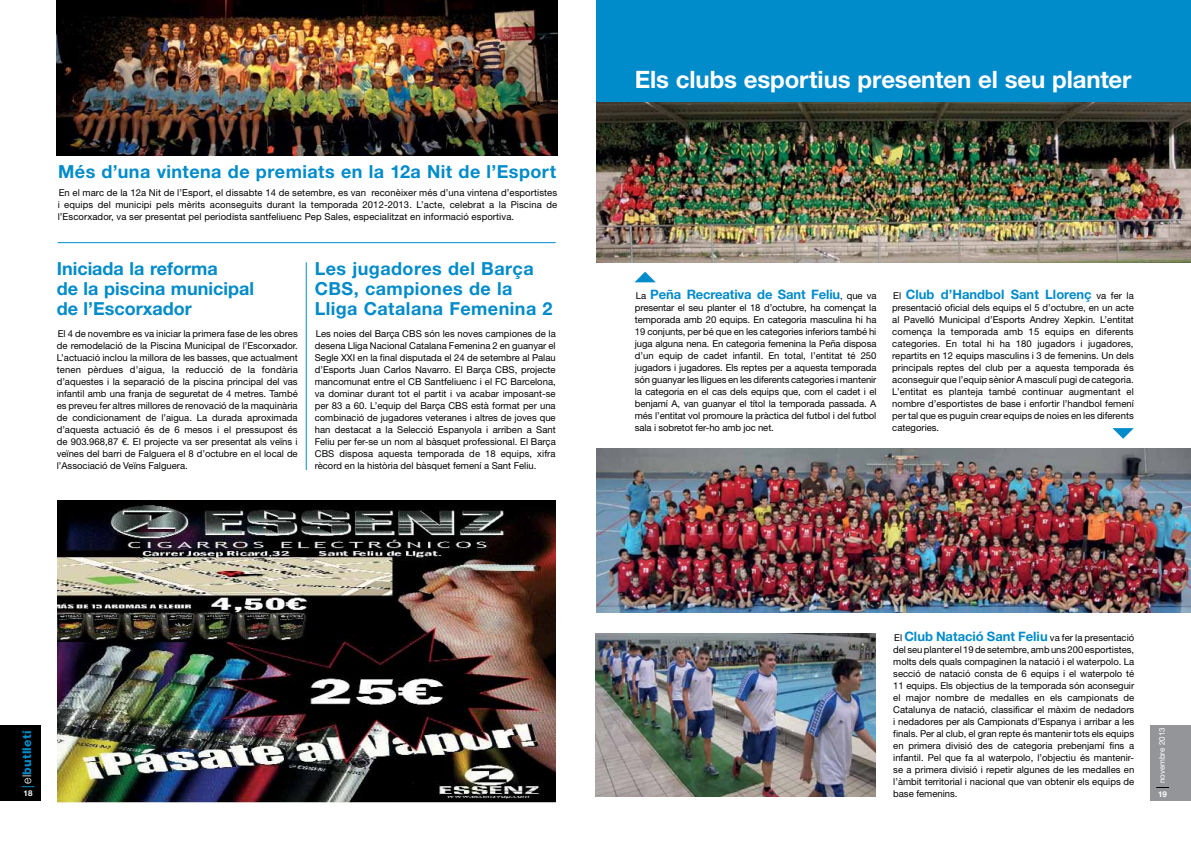
<style>
.page{position:relative;width:1191px;height:842px;background:#fff}
.page>*{position:absolute;margin:0;border:0;box-sizing:border-box;transform-origin:0 0}
.t1{font:700 24px "Helvetica Neue LT Std";letter-spacing:-.005em;color:#fff}
.t2{font:700 18px/20px "Helvetica Neue LT Std";letter-spacing:.025em;color:#008bca}
.t3{font:700 18px/20px "Helvetica Neue LT Std";color:#008bca}
.t4{font:700 13px "Helvetica Neue LT Std";letter-spacing:-.01em;color:#008bca}
.t5{font:800 12px "Helvetica Neue LT Std";letter-spacing:.02em;color:#008bca}
.t6{font:9.5px/12px "Helvetica Neue LT Std";color:#000;text-align:justify}
.t7{font:8px "Helvetica Neue LT Std";color:#fff}
.t8{font:700 8px "Helvetica Neue LT Std";color:#fff}
.s1{font-weight:300;color:#fff}
.s2{font-weight:400;font-size:9.5px;color:#000}
.s3{font-weight:700;font-size:13px;color:#008bca}
</style>
<div class="page">
<div style="left:1150px;top:725px;width:41px;height:76px;background:#939598"></div>
<div style="left:0;top:725px;width:41px;height:76px;background:#000"></div>
<svg style="left:1156px;top:787px;width:13px;height:1px"></svg>
<svg style="left:22px;top:786px;width:12px;height:1px"></svg>
<div style="left:596px;top:0;width:595px;height:171px;background:#008bca"></div>
<img style="left:58px;top:501px;width:498px;height:301px">
<img style="left:57px;top:0;width:500px;height:156px">
<hr style="left:306px;top:262px;width:1px;height:208px;background:#008bca">
<hr style="left:58px;top:242px;width:498px;height:1px;background:#008bca">
<img style="left:596px;top:102px;width:595px;height:160px">
<img style="left:596px;top:448px;width:595px;height:165px">
<img style="left:596px;top:634px;width:279px;height:163px">
<svg style="left:635px;top:272px;width:21px;height:10px"></svg>
<svg style="left:1112px;top:428px;width:21px;height:11px"></svg>
<h2 class="t2" style="left:58px;top:161px;width:499px">Més d’una vintena de premiats en la 12a Nit de l’Esport</h2>
<p class="t6" style="left:58px;top:187px;width:501px">En el marc de la 12a Nit de l’Esport, el dissabte 14 de setembre, es van reconèixer més d’una vintena d’esportistes i equips del municipi pels mèrits aconseguits durant la temporada 2012-2013. L’acte, celebrat a la Piscina de l’Escorxador, va ser presentat pel periodista santfeliuenc Pep Sales, especialitzat en informació esportiva.</p>
<h2 class="t3" style="left:57px;top:258px;width:199px">Iniciada la reforma<br>de la piscina municipal de l’Escorxador</h2>
<h2 class="t2" style="left:315px;top:258px;width:239px">Les jugadores del Barça<br>CBS, campiones de la<br>Lliga Catalana Femenina 2</h2>
<p class="t6" style="left:57px;top:328px;width:243px">El 4 de novembre es va iniciar la primera fase de les obres de remodelació de la Piscina Municipal de l’Escorxador.<br>L’actuació inclou la millora de les basses, que actualment tenen pèrdues d’aigua, la reducció de la fondària d’aquestes i la separació de la piscina principal del vas infantil amb una franja de seguretat de 4 metres. També es preveu fer altres millores de renovació de la maquinària de condicionament de l’aigua. La durada aproximada d’aquesta actuació és de 6 mesos i el pressupost és de 903.968,87 €. El projecte va ser presentat als veïns i veïnes del barri de Falguera el 8 d’octubre en el local de l’Associació de Veïns Falguera.</p>
<p class="t6" style="left:315px;top:328px;width:242px">Les noies del Barça CBS són les noves campiones de la desena Lliga Nacional Catalana Femenina 2 en guanyar el Segle XXI en la final disputada el 24 de setembre al Palau d’Esports Juan Carlos Navarro. El Barça CBS, projecte mancomunat entre el CB Santfeliuenc i el FC Barcelona, va dominar durant tot el partit i va acabar imposant-se per 83 a 60. L’equip del Barça CBS està format per una combinació de jugadores veteranes i altres de joves que han destacat a la Selecció Espanyola i arriben a Sant Feliu per fer-se un nom al bàsquet professional. El Barça CBS disposa aquesta temporada de 18 equips, xifra rècord en la història del bàsquet femení a Sant Feliu.</p>
<p class="t5" style="left:20px;top:784px;width:55px;rotate:-90deg"><span class="s1">el</span>butlletí</p>
<p class="t8" style="left:24px;top:788px;width:10px">18</p>
<h1 class="t1" style="left:634px;top:65px;width:498px">Els clubs esportius presenten el seu planter</h1>
<h3 class="t4" style="left:636px;top:287px;width:242px"><span class="s2">La</span> Peña Recreativa de Sant Feliu<span class="s2">, que va</span></h3>
<p class="t6" style="left:635px;top:302px;width:243px">presentar el seu planter el 18 d’octubre, ha començat la temporada amb 20 equips. En categoria masculina hi ha 19 conjunts, per bé que en les categories inferiors també hi juga alguna nena. En categoria femenina la Peña disposa d’un equip de cadet infantil. En total, l’entitat té 250 jugadors i jugadores. Els reptes per a aquesta temporada són guanyar les lligues en les diferents categories i mantenir la categoria en el cas dels equips que, com el cadet i el benjamí A, van guanyar el títol la temporada passada. A més l’entitat vol promoure la pràctica del futbol i del futbol sala i sobretot fer-ho amb joc net.</p>
<h3 class="t4" style="left:893px;top:287px;width:242px"><span class="s2">El</span> Club d’Handbol Sant Llorenç <span class="s2">va fer la</span></h3>
<p class="t6" style="left:892px;top:302px;width:243px">presentació oficial dels equips el 5 d’octubre, en un acte al Pavelló Municipal d’Esports Andrey Xepkin. L’entitat comença la temporada amb 15 equips en diferents categories. En total hi ha 180 jugadors i jugadores, repartits en 12 equips masculins i 3 de femenins. Un dels principals reptes del club per a aquesta temporada és aconseguir que l’equip sènior A masculí pugi de categoria.<br>L’entitat es planteja també continuar augmentant el nombre d’esportistes de base i enfortir l’handbol femení per tal que es puguin crear equips de noies en les diferents categories.</p>
<p class="t6" style="left:893px;top:631px;width:242px">El <span class="s3">Club Natació Sant Feliu</span> va fer la presentació del seu planter el 19 de setembre, amb uns 200 esportistes, molts dels quals compaginen la natació i el waterpolo. La secció de natació consta de 6 equips i el waterpolo té 11 equips. Els objectius de la temporada són aconseguir el major nombre de medalles en els campionats de Catalunya de natació, classificar el màxim de nedadors i nedadores per als Campionats d’Espanya i arribar a les finals. Per al club, el gran repte és mantenir tots els equips en primera divisió des de categoria prebenjamí fins a infantil. Pel que fa al waterpolo, l’objectiu és mantenir&shy;se a primera divisió i repetir algunes de les medalles en l’àmbit territorial i nacional que van obtenir els equips de base femenins.</p>
<p class="t7" style="left:1157px;top:783px;width:57px;rotate:-90deg">novembre 2013</p>
<p class="t8" style="left:1158px;top:789px;width:10px">19</p>
</div>
